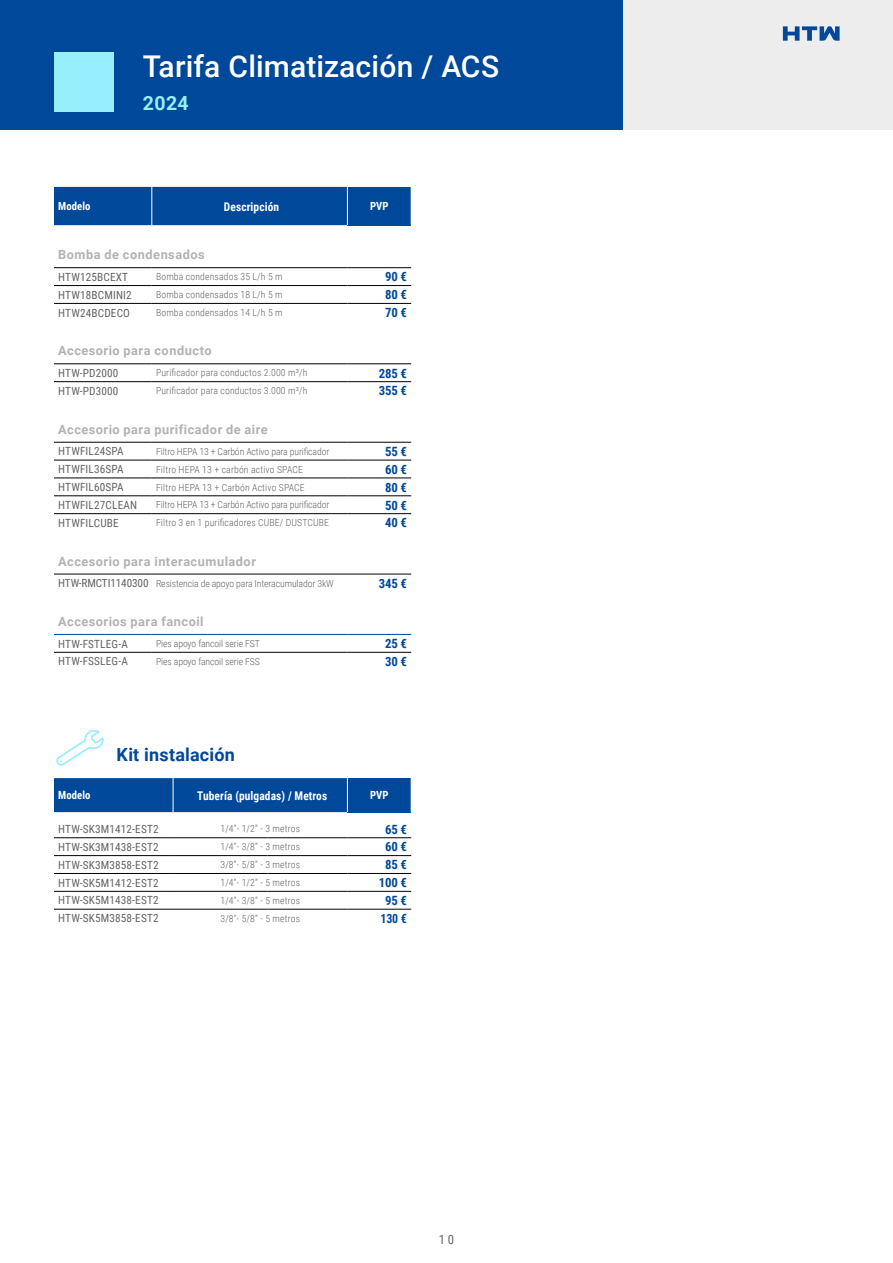
<style>
.page{position:relative;width:893px;height:1263px;background:#fff}
.page>*{position:absolute;margin:0;border:0;box-sizing:border-box;transform-origin:0 0}
.t1{font:500 30px "Roboto";letter-spacing:.005em;color:#fff}
.t2{font:700 19.5px "Roboto";color:#97eefc}
.t3{font:700 18px "Roboto";letter-spacing:.01em;color:#00489a}
.t4{font:700 12.75px "Roboto";letter-spacing:.04em;color:#b3b2b2}
.t5{font:700 12.75px "Roboto Condensed";letter-spacing:-.01em;color:#00489a}
.t6{font:700 12.75px "Roboto Condensed";letter-spacing:-.01em;color:#00489a;scale:.94 1}
.t7{font:12.75px "Roboto Condensed";color:#646363}
.t8{font:700 12px "Roboto Condensed";letter-spacing:.01em;color:#fff;scale:.95 1}
.t9{font:11.25px "Roboto Condensed";letter-spacing:.015em;color:#646363}
.t10{font:700 11.25px "Roboto Condensed";letter-spacing:.01em;color:#fff;scale:.95 1}
.t11{font:300 9.75px "Roboto Condensed";letter-spacing:.015em;color:#646363}
.t12{font:300 9.75px "Roboto Condensed";letter-spacing:-.01em;color:#646363}
.s1{font-weight:400;font-size:11.25px}
</style>
<div class="page">
<div style="left:619px;top:0;width:274px;height:130px;background:#ededed"></div>
<svg style="left:783px;top:26px;width:57px;height:15px"></svg>
<div style="left:0;top:0;width:623px;height:130px;background:#00489a"></div>
<div style="left:54px;top:52px;width:60px;height:60px;background:#97eefc"></div>
<div style="left:54px;top:187px;width:293px;height:38px;background:#00489a"></div>
<div style="left:347px;top:187px;width:64px;height:38px;background:#00489a"></div>
<hr style="left:151px;top:187px;width:1px;height:38px;background:#fff">
<hr style="left:347px;top:187px;width:1px;height:38px;background:#fff">
<hr style="left:54px;top:285px;width:98px;height:1px;background:#000">
<hr style="left:152px;top:285px;width:195px;height:1px;background:#000">
<hr style="left:347px;top:285px;width:64px;height:1px;background:#000">
<hr style="left:54px;top:303px;width:98px;height:1px;background:#000">
<hr style="left:152px;top:303px;width:195px;height:1px;background:#000">
<hr style="left:347px;top:303px;width:64px;height:1px;background:#000">
<hr style="left:54px;top:364px;width:98px;height:1px;background:#000">
<hr style="left:152px;top:364px;width:195px;height:1px;background:#000">
<hr style="left:347px;top:364px;width:64px;height:1px;background:#000">
<hr style="left:54px;top:381px;width:98px;height:1px;background:#000">
<hr style="left:152px;top:381px;width:195px;height:1px;background:#000">
<hr style="left:347px;top:381px;width:64px;height:1px;background:#000">
<hr style="left:54px;top:267px;width:98px;height:1px;background:#000">
<hr style="left:152px;top:267px;width:195px;height:1px;background:#000">
<hr style="left:347px;top:267px;width:64px;height:1px;background:#000">
<hr style="left:54px;top:442px;width:98px;height:1px;background:#000">
<hr style="left:347px;top:442px;width:64px;height:1px;background:#000">
<hr style="left:54px;top:460px;width:98px;height:1px;background:#000">
<hr style="left:54px;top:478px;width:98px;height:1px;background:#000">
<hr style="left:54px;top:495px;width:98px;height:1px;background:#000">
<hr style="left:54px;top:513px;width:98px;height:1px;background:#000">
<hr style="left:347px;top:460px;width:64px;height:1px;background:#000">
<hr style="left:347px;top:478px;width:64px;height:1px;background:#000">
<hr style="left:347px;top:495px;width:64px;height:1px;background:#000">
<hr style="left:347px;top:513px;width:64px;height:1px;background:#000">
<hr style="left:152px;top:442px;width:195px;height:1px;background:#000">
<hr style="left:152px;top:460px;width:195px;height:1px;background:#000">
<hr style="left:152px;top:478px;width:195px;height:1px;background:#000">
<hr style="left:152px;top:495px;width:195px;height:1px;background:#000">
<hr style="left:152px;top:513px;width:195px;height:1px;background:#000">
<hr style="left:54px;top:634px;width:98px;height:1px;background:#00489a">
<hr style="left:152px;top:634px;width:195px;height:1px;background:#00489a">
<hr style="left:347px;top:634px;width:64px;height:1px;background:#00489a">
<hr style="left:54px;top:652px;width:98px;height:1px;background:#000">
<hr style="left:152px;top:652px;width:195px;height:1px;background:#000">
<hr style="left:347px;top:652px;width:64px;height:1px;background:#000">
<hr style="left:54px;top:574px;width:98px;height:1px;background:#000">
<hr style="left:152px;top:574px;width:195px;height:1px;background:#000">
<hr style="left:347px;top:574px;width:64px;height:1px;background:#000">
<div style="left:54px;top:778px;width:293px;height:34px;background:#00489a"></div>
<div style="left:347px;top:778px;width:64px;height:34px;background:#00489a"></div>
<hr style="left:54px;top:837px;width:119px;height:1px;background:#000">
<hr style="left:347px;top:837px;width:64px;height:1px;background:#000">
<hr style="left:54px;top:855px;width:119px;height:1px;background:#000">
<hr style="left:347px;top:855px;width:64px;height:1px;background:#000">
<hr style="left:54px;top:873px;width:119px;height:1px;background:#000">
<hr style="left:347px;top:873px;width:64px;height:1px;background:#000">
<hr style="left:54px;top:891px;width:119px;height:1px;background:#000">
<hr style="left:347px;top:891px;width:64px;height:1px;background:#000">
<hr style="left:54px;top:909px;width:119px;height:1px;background:#000">
<hr style="left:347px;top:909px;width:64px;height:1px;background:#000">
<hr style="left:173px;top:778px;width:1px;height:34px;background:#fff">
<hr style="left:347px;top:778px;width:1px;height:34px;background:#fff">
<hr style="left:173px;top:837px;width:94px;height:1px;background:#000">
<hr style="left:267px;top:837px;width:80px;height:1px;background:#000">
<hr style="left:173px;top:855px;width:94px;height:1px;background:#000">
<hr style="left:267px;top:855px;width:80px;height:1px;background:#000">
<hr style="left:173px;top:873px;width:94px;height:1px;background:#000">
<hr style="left:267px;top:873px;width:80px;height:1px;background:#000">
<hr style="left:173px;top:891px;width:94px;height:1px;background:#000">
<hr style="left:267px;top:891px;width:80px;height:1px;background:#000">
<hr style="left:173px;top:909px;width:94px;height:1px;background:#000">
<hr style="left:267px;top:909px;width:80px;height:1px;background:#000">
<svg style="left:55px;top:573px;width:50px;height:193px"></svg>
<h1 class="t1" style="left:143px;top:46px;width:358px">Tarifa Climatización / ACS</h1>
<h2 class="t2" style="left:143px;top:90px;width:47px">2024</h2>
<p class="t10" style="left:58px;top:198px;width:36px">Modelo</p>
<p class="t8" style="left:224px;top:198px;width:60px">Descripción</p>
<p class="t10" style="left:370px;top:198px;width:21px">PVP</p>
<h3 class="t4" style="left:58px;top:246px;width:148px">Bomba de condensados</h3>
<p class="t9" style="left:58px;top:269px;width:71px">HTW125BCEXT</p>
<p class="t11" style="left:156px;top:270px;width:128px">Bomba condensados 35 L/h 5 m</p>
<h3 class="t5" style="left:385px;top:268px;width:23px">90 €</h3>
<p class="t9" style="left:58px;top:287px;width:75px">HTW18BCMINI2</p>
<p class="t11" style="left:156px;top:288px;width:128px">Bomba condensados 18 L/h 5 m</p>
<h3 class="t5" style="left:385px;top:286px;width:23px">80 €</h3>
<p class="t9" style="left:58px;top:305px;width:73px">HTW24BCDECO</p>
<p class="t11" style="left:156px;top:306px;width:128px">Bomba condensados 14 L/h 5 m</p>
<h3 class="t5" style="left:385px;top:304px;width:23px">70 €</h3>
<h3 class="t4" style="left:58px;top:342px;width:155px">Accesorio para conducto</h3>
<p class="t9" style="left:58px;top:365px;width:62px">HTW-PD2000</p>
<p class="t11" style="left:156px;top:366px;width:153px">Purificador para conductos 2.000 m³/h</p>
<h3 class="t5" style="left:379px;top:364px;width:30px">285 €</h3>
<p class="t9" style="left:58px;top:383px;width:62px">HTW-PD3000</p>
<p class="t11" style="left:156px;top:384px;width:153px">Purificador para conductos 3.000 m³/h</p>
<h3 class="t5" style="left:379px;top:382px;width:30px">355 €</h3>
<h3 class="t4" style="left:58px;top:420px;width:211px">Accesorio para purificador de aire</h3>
<p class="t9" style="left:58px;top:443px;width:67px">HTWFIL24SPA</p>
<p class="t12" style="left:156px;top:444px;width:175px">Filtro HEPA 13 + Carbón Activo para purificador</p>
<h3 class="t5" style="left:385px;top:442px;width:23px">55 €</h3>
<p class="t9" style="left:58px;top:461px;width:67px">HTWFIL36SPA</p>
<p class="t11" style="left:156px;top:462px;width:148px">Filtro HEPA 13 + carbón activo SPACE</p>
<h3 class="t5" style="left:385px;top:460px;width:23px">60 €</h3>
<p class="t9" style="left:58px;top:479px;width:67px">HTWFIL60SPA</p>
<p class="t11" style="left:156px;top:480px;width:150px">Filtro HEPA 13 + Carbón Activo SPACE</p>
<h3 class="t5" style="left:385px;top:478px;width:23px">80 €</h3>
<p class="t9" style="left:58px;top:497px;width:80px">HTWFIL27CLEAN</p>
<p class="t12" style="left:156px;top:498px;width:175px">Filtro HEPA 13 + Carbón Activo para purificador</p>
<h3 class="t5" style="left:385px;top:496px;width:23px">50 €</h3>
<p class="t9" style="left:58px;top:515px;width:62px">HTWFILCUBE</p>
<p class="t11" style="left:156px;top:516px;width:175px">Filtro 3 en 1 purificadores CUBE/ DUSTCUBE</p>
<h3 class="t5" style="left:385px;top:514px;width:23px">40 €</h3>
<h3 class="t4" style="left:58px;top:552px;width:199px">Accesorio para interacumulador</h3>
<p class="t12" style="left:58px;top:576px;width:277px"><span class="s1">HTW-RMCTI1140300</span> Resistencia de apoyo para Interacumulador 3kW</p>
<h3 class="t5" style="left:379px;top:574px;width:30px">345 €</h3>
<h3 class="t4" style="left:58px;top:612px;width:147px">Accesorios para fancoil</h3>
<p class="t9" style="left:58px;top:636px;width:71px">HTW-FSTLEG-A</p>
<p class="t12" style="left:156px;top:637px;width:105px">Pies apoyo fancoil serie FST</p>
<h3 class="t5" style="left:385px;top:635px;width:23px">25 €</h3>
<p class="t9" style="left:58px;top:654px;width:71px">HTW-FSSLEG-A</p>
<p class="t12" style="left:156px;top:655px;width:105px">Pies apoyo fancoil serie FSS</p>
<h3 class="t5" style="left:385px;top:652px;width:23px">30 €</h3>
<h3 class="t3" style="left:117px;top:742px;width:120px">Kit instalación</h3>
<p class="t10" style="left:58px;top:787px;width:36px">Modelo</p>
<p class="t8" style="left:197px;top:787px;width:138px">Tubería (pulgadas) / Metros</p>
<p class="t10" style="left:370px;top:787px;width:21px">PVP</p>
<p class="t9" style="left:58px;top:821px;width:102px">HTW-SK3M1412-EST2</p>
<p class="t11" style="left:220px;top:822px;width:81px">1/4”- 1/2” - 3 metros</p>
<h3 class="t5" style="left:385px;top:820px;width:23px">65 €</h3>
<p class="t9" style="left:58px;top:839px;width:102px">HTW-SK3M1438-EST2</p>
<p class="t11" style="left:220px;top:840px;width:81px">1/4”- 3/8” - 3 metros</p>
<h3 class="t5" style="left:385px;top:838px;width:23px">60 €</h3>
<p class="t9" style="left:58px;top:857px;width:102px">HTW-SK3M3858-EST2</p>
<p class="t11" style="left:220px;top:858px;width:81px">3/8”- 5/8” - 3 metros</p>
<h3 class="t5" style="left:385px;top:856px;width:23px">85 €</h3>
<p class="t9" style="left:58px;top:875px;width:102px">HTW-SK5M1412-EST2</p>
<p class="t11" style="left:220px;top:876px;width:81px">1/4”- 1/2” - 5 metros</p>
<h3 class="t5" style="left:379px;top:874px;width:30px">100 €</h3>
<p class="t9" style="left:58px;top:892px;width:102px">HTW-SK5M1438-EST2</p>
<p class="t11" style="left:220px;top:894px;width:81px">1/4”- 3/8” - 5 metros</p>
<h3 class="t5" style="left:385px;top:891px;width:23px">95 €</h3>
<p class="t9" style="left:58px;top:910px;width:102px">HTW-SK5M3858-EST2</p>
<p class="t11" style="left:220px;top:911px;width:81px">3/8”- 5/8” - 5 metros</p>
<h3 class="t6" style="left:380px;top:909px;width:30px">130 €</h3>
<h3 class="t7" style="left:439px;top:1230px;width:17px">10</h3>
</div>
